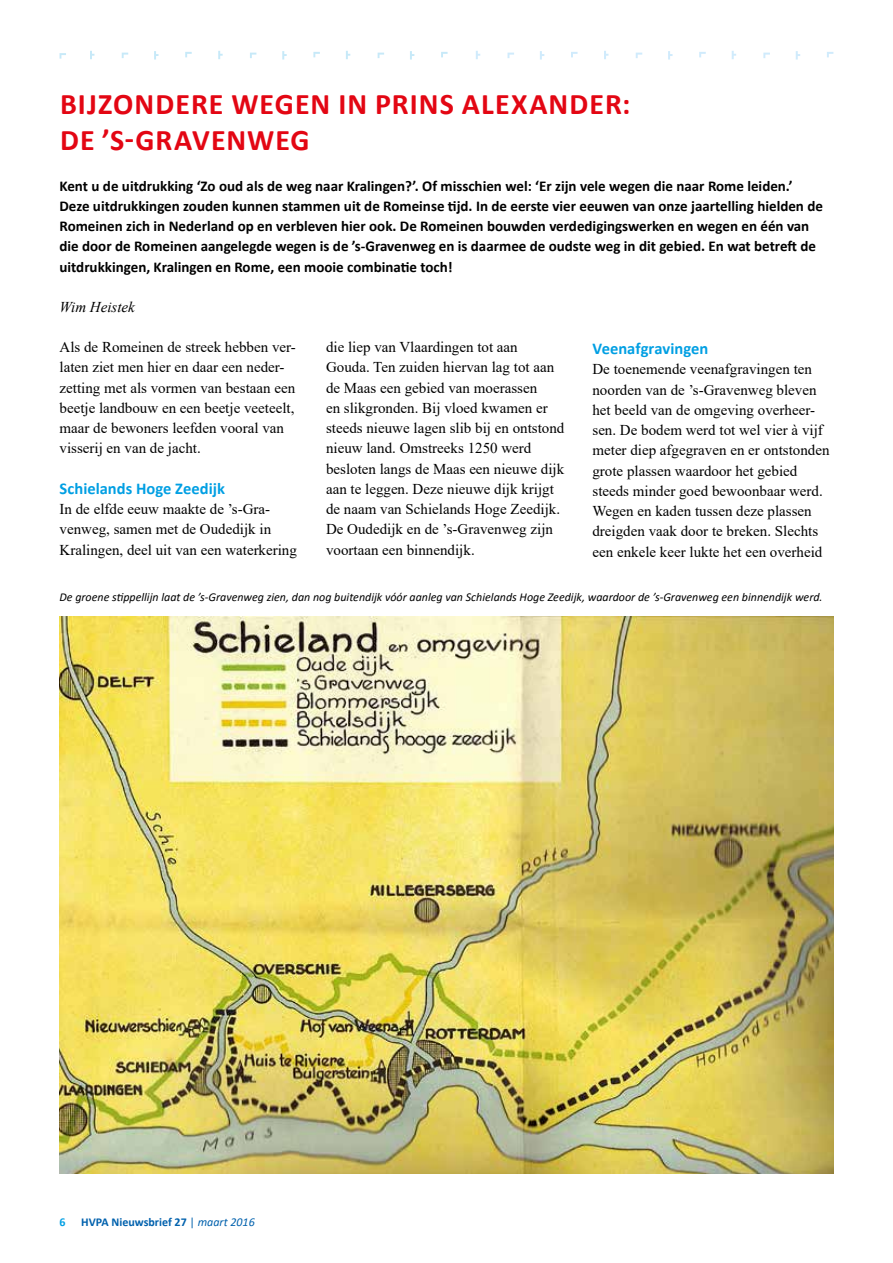
<style>
.page{position:relative;width:893px;height:1263px;background:#fff}
.page>*{position:absolute;margin:0;border:0;box-sizing:border-box;transform-origin:0 0}
.t1{font:700 30px/36px "Calibri";letter-spacing:.035em;color:#e30613}
.t2{font:700 16.5px "Calibri";color:#009fe3}
.t3{font:15px/20.2px "Times New Roman";color:#000}
.t4{font:700 15px/20.2px "Calibri";color:#000}
.t5{font:italic 15px "Times New Roman";color:#000}
.t6{font:italic 12px "Calibri";color:#000}
.t7{font:700 12px "Calibri";color:#0061ad}
.t8{font:700 12px "Calibri";color:#009fe3}
.s1{font-weight:400}
.s2{font-weight:400;font-style:italic}
</style>
<div class="page">
<svg style="left:60px;top:53px;width:6px;height:6px"></svg>
<svg style="left:122px;top:53px;width:6px;height:5px"></svg>
<svg style="left:185px;top:52px;width:7px;height:5px"></svg>
<svg style="left:250px;top:53px;width:6px;height:5px"></svg>
<svg style="left:313px;top:52px;width:7px;height:5px"></svg>
<svg style="left:378px;top:53px;width:6px;height:5px"></svg>
<svg style="left:441px;top:52px;width:7px;height:5px"></svg>
<svg style="left:90px;top:51px;width:4px;height:8px"></svg>
<svg style="left:154px;top:51px;width:5px;height:9px"></svg>
<svg style="left:218px;top:51px;width:5px;height:8px"></svg>
<svg style="left:282px;top:51px;width:5px;height:9px"></svg>
<svg style="left:346px;top:51px;width:4px;height:8px"></svg>
<svg style="left:410px;top:51px;width:4px;height:9px"></svg>
<svg style="left:507px;top:53px;width:7px;height:5px"></svg>
<svg style="left:571px;top:52px;width:7px;height:5px"></svg>
<svg style="left:636px;top:53px;width:6px;height:5px"></svg>
<svg style="left:699px;top:52px;width:7px;height:5px"></svg>
<svg style="left:763px;top:53px;width:7px;height:5px"></svg>
<svg style="left:827px;top:52px;width:6px;height:5px"></svg>
<svg style="left:476px;top:51px;width:4px;height:8px"></svg>
<svg style="left:540px;top:51px;width:4px;height:9px"></svg>
<svg style="left:604px;top:51px;width:4px;height:8px"></svg>
<svg style="left:668px;top:51px;width:4px;height:9px"></svg>
<svg style="left:732px;top:51px;width:4px;height:8px"></svg>
<svg style="left:796px;top:51px;width:4px;height:9px"></svg>
<img style="left:60px;top:617px;width:773px;height:557px">
<h1 class="t1" style="left:60px;top:85px;width:572px">BIJZONDERE WEGEN IN PRINS ALEXANDER:<br>DE ’S-GRAVENWEG</h1>
<p class="t4" style="left:60px;top:175px;width:765px">Kent u de uitdrukking ‘Zo oud als de weg naar Kralingen?’. Of misschien wel: ‘Er zijn vele wegen die naar Rome leiden.’ Deze uitdrukkingen zouden kunnen stammen uit de Romeinse tijd. In de eerste vier eeuwen van onze jaartelling hielden de Romeinen zich in Nederland op en verbleven hier ook. De Romeinen bouwden verdedigingswerken en wegen en één van die door de Romeinen aangelegde wegen is de ’s-Gravenweg en is daarmee de oudste weg in dit gebied. En wat betreft de uitdrukkingen, Kralingen en Rome, een mooie combinatie toch!</p>
<p class="t5" style="left:60px;top:297px;width:77px">Wim Heistek</p>
<p class="t3" style="left:326px;top:336px;width:240px">die liep van Vlaardingen tot aan Gouda. Ten zuiden hiervan lag tot aan de Maas een gebied van moerassen<br>en slikgronden. Bij vloed kwamen er steeds nieuwe lagen slib bij en ontstond nieuw land. Omstreeks 1250 werd besloten langs de Maas een nieuwe dijk aan te leggen. Deze nieuwe dijk krijgt de naam van Schielands Hoge Zeedijk.<br>De Oudedijk en de ’s-Gravenweg zijn voortaan een binnendijk.</p>
<p class="t2" style="left:592px;top:337px;width:117px">Veenafgravingen</p>
<p class="t3" style="left:60px;top:336px;width:238px">Als de Romeinen de streek hebben ver&shy;laten ziet men hier en daar een neder&shy;zetting met als vormen van bestaan een beetje landbouw en een beetje veeteelt, maar de bewoners leefden vooral van visserij en van de jacht.</p>
<p class="t2" style="left:60px;top:477px;width:167px">Schielands Hoge Zeedijk</p>
<p class="t3" style="left:60px;top:498px;width:239px">In de elfde eeuw maakte de ’s-Gra&shy;venweg, samen met de Oudedijk in<br>Kralingen, deel uit van een waterkering</p>
<p class="t3" style="left:592px;top:359px;width:239px">De toenemende veenafgravingen ten noorden van de ’s-Gravenweg bleven het beeld van de omgeving overheer&shy;sen. De bodem werd tot wel vier à vijf meter diep afgegraven en er ontstonden grote plassen waardoor het gebied steeds minder goed bewoonbaar werd.<br>Wegen en kaden tussen deze plassen dreigden vaak door te breken. Slechts een enkele keer lukte het een overheid</p>
<p class="t6" style="left:60px;top:589px;width:765px">De groene stippellijn laat de ’s-Gravenweg zien, dan nog buitendijk vóór aanleg van Schielands Hoge Zeedijk, waardoor de ’s-Gravenweg een binnendijk werd.</p>
<p class="t8" style="left:60px;top:1213px;width:8px">6</p>
<p class="t7" style="left:81px;top:1213px;width:175px">HVPA Nieuwsbrief 27 <span class="s1">|</span> <span class="s2">maart 2016</span></p>
</div>
